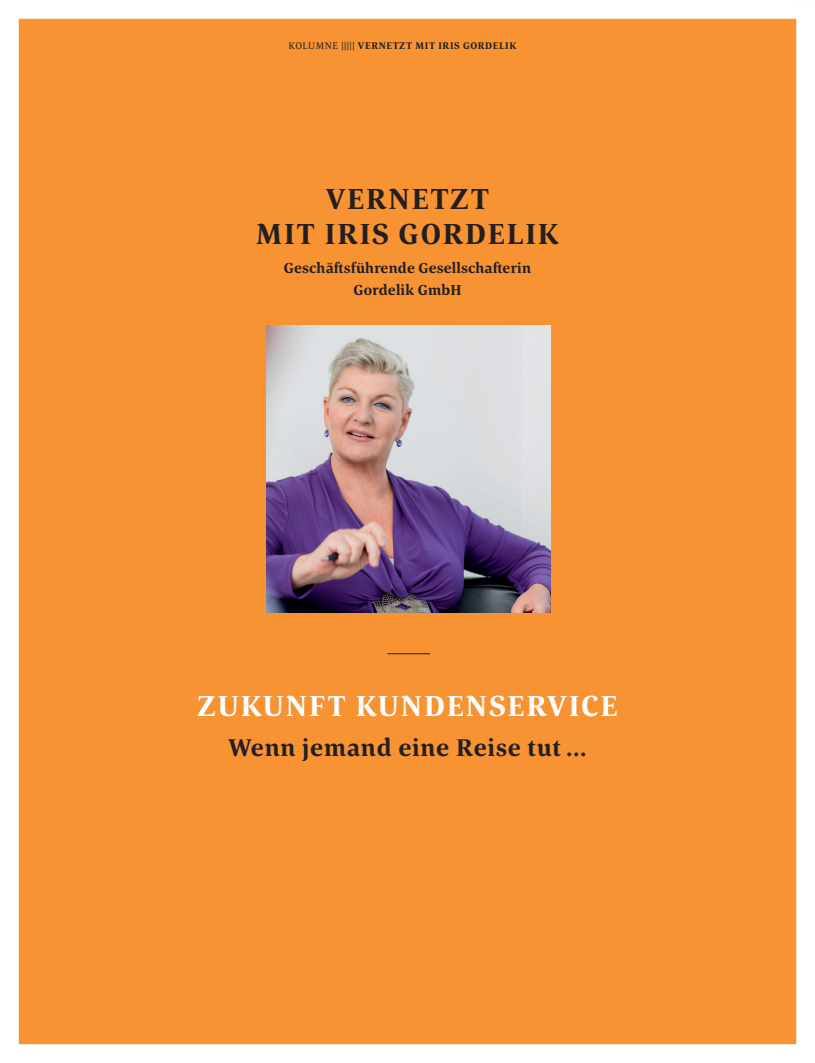
<style>
.page{position:relative;width:815px;height:1063px;background:#fff}
.page>*{position:absolute;margin:0;border:0;box-sizing:border-box;transform-origin:0 0}
.headline___size_2{font:700 30px/35px "Corda";letter-spacing:.06em;color:#231f20;text-align:center}
.headline___size_2-2{font:700 30px "Corda";letter-spacing:.06em;color:#fff}
.subheadline___size_1{font:700 25px "Corda";letter-spacing:.025em;color:#231f20}
.subheadline___size_3{font:700 15px/22.5px "Corda";letter-spacing:.01em;color:#231f20;text-align:center}
.kolumne{font:700 10px "Corda";letter-spacing:.06em;color:#231f20}
.s1{font-weight:400}
</style>
<div class="page">
<div style="left:9px;top:9px;width:797px;height:1045px;background:#f79332"></div>
<div style="left:0;top:0;width:815px;height:1063px;border:19px solid #fff"></div>
<img style="left:267px;top:326px;width:283px;height:287px">
<hr style="left:387px;top:653px;width:43px;height:1px;background:#231f20">
<p class="kolumne" style="left:289px;top:39px;width:229px"><span class="s1">KOLUMNE |||||</span> VERNETZT MIT IRIS GORDELIK</p>
<p class="headline___size_2" style="left:256px;top:181px;width:304px">VERNETZT<br>MIT IRIS GORDELIK</p>
<p class="subheadline___size_3" style="left:284px;top:256px;width:249px">Geschäftsführende Gesellschafterin<br>Gordelik GmbH</p>
<p class="headline___size_2-2" style="left:197px;top:686px;width:422px">ZUKUNFT KUNDENSERVICE</p>
<p class="subheadline___size_1" style="left:228px;top:731px;width:360px">Wenn jemand eine Reise tut ...</p>
</div>
